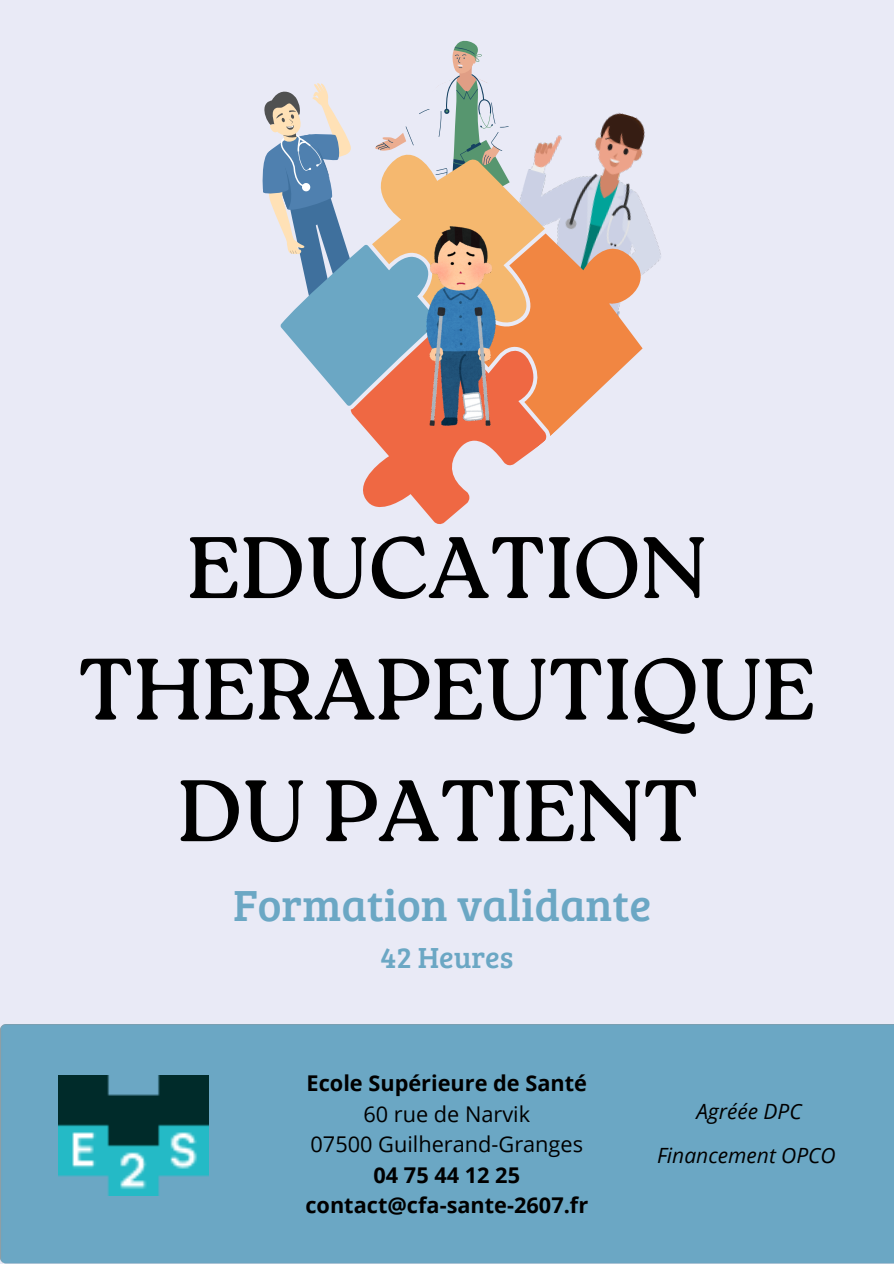
<style>
.page{position:relative;width:894px;height:1264px;background:#fff}
.page>*{position:absolute;margin:0;border:0;box-sizing:border-box;transform-origin:0 0}
.t1{font:87px/121.5px "Roca One";color:#000;text-align:center}
.t2{font:45px "Bree Serif";color:#6ba7c4}
.t3{font:30px "Bree Serif";color:#6ba7c4}
.t4{font:700 21.75px "Open Sans";color:#000}
.t5{font:21.75px "Open Sans";color:#000}
.t6{font:italic 21px "Open Sans";color:#000}
</style>
<div class="page">
<div style="left:0;top:0;width:893px;height:1263px;background:#e9eaf6"></div>
<img style="left:578px;top:112px;width:67px;height:88px">
<svg style="left:520px;top:135px;width:58px;height:65px"></svg>
<svg style="left:518px;top:200px;width:143px;height:212px"></svg>
<svg style="left:350px;top:295px;width:226px;height:229px"></svg>
<svg style="left:262px;top:40px;width:256px;height:367px"></svg>
<img style="left:426px;top:226px;width:69px;height:199px">
<div style="left:0;top:1024px;width:893px;height:239px;background:#6ba7c4"></div>
<img style="left:59px;top:1075px;width:149px;height:120px">
<p class="t1" style="left:78px;top:507px;width:739px">EDUCATION<br>THERAPEUTIQUE<br>DU PATIENT</p>
<p class="t2" style="left:233px;top:872px;width:419px">Formation validante</p>
<p class="t3" style="left:380px;top:935px;width:134px">42 Heures</p>
<h2 class="t4" style="left:306px;top:1068px;width:282px">Ecole Supérieure de Santé</h2>
<p class="t5" style="left:363px;top:1098px;width:168px">60 rue de Narvik</p>
<p class="t5" style="left:310px;top:1128px;width:274px">07500 Guilherand-Granges</p>
<p class="t4" style="left:373px;top:1159px;width:148px">04 75 44 12 25</p>
<p class="t4" style="left:305px;top:1189px;width:284px">contact@cfa-sante-2607.fr</p>
<h1 class="t6" style="left:696px;top:1096px;width:107px">Agréée DPC</h1>
<p class="t6" style="left:657px;top:1140px;width:180px">Financement OPCO</p>
</div>
